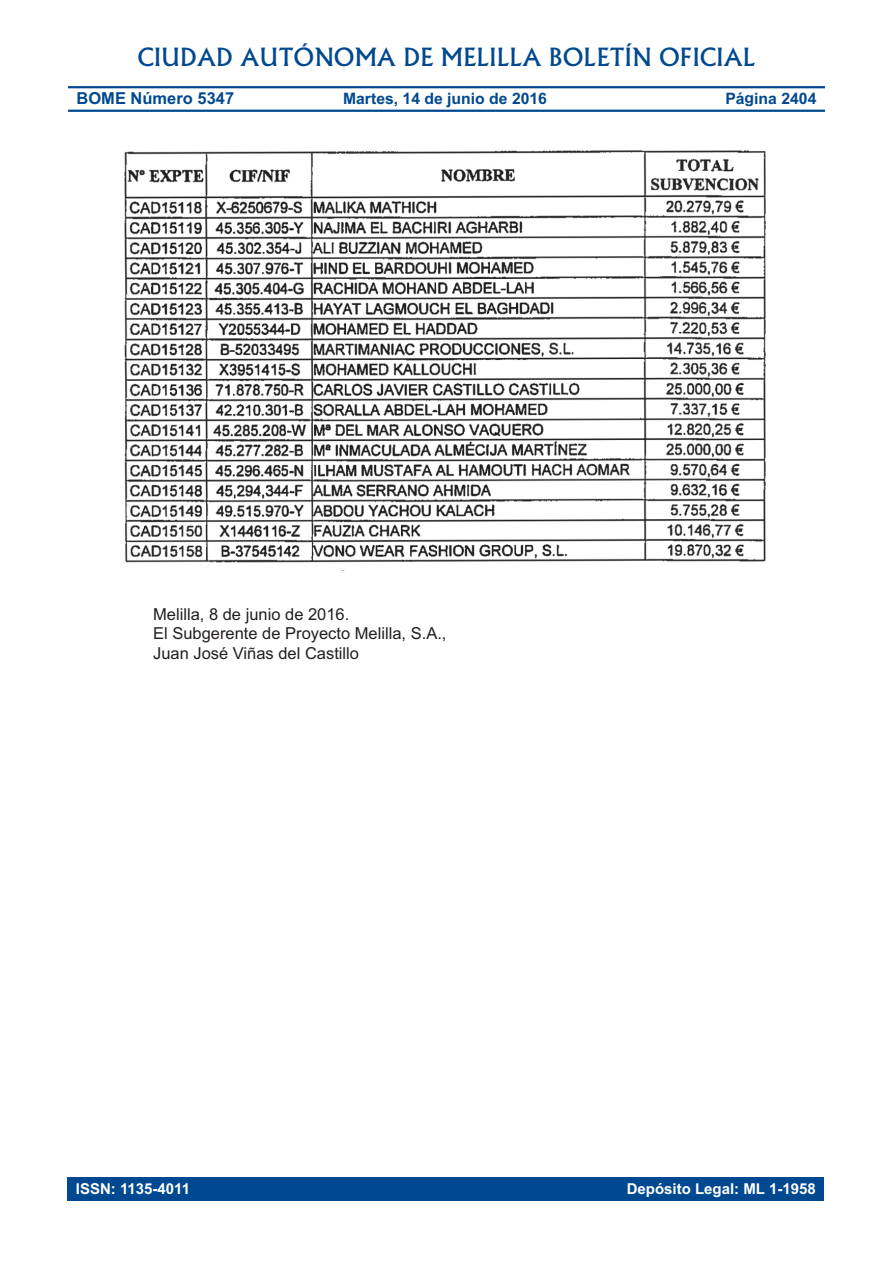
<style>
.page{position:relative;width:893px;height:1263px;background:#fff}
.page>*{position:absolute;margin:0;border:0;box-sizing:border-box;transform-origin:0 0}
.t1{font:500 24px "Albertus";color:#004990}
.t2{font:16.5px/19.8px "Arial";color:#231f20}
.t3{font:700 16.5px "Arial";color:#004990}
.t4{font:700 15.75px "Arial";color:#004990}
.t5{font:700 15px "Arial";color:#fff}
.s1{font-size:15.15px}
</style>
<div class="page">
<hr style="left:68px;top:86px;width:757px;height:2px;background:#004990">
<hr style="left:68px;top:110px;width:757px;height:2px;background:#004990">
<div style="left:67px;top:1177px;width:757px;height:23px;background:#004990"></div>
<img style="left:124px;top:150px;width:642px;height:420px">
<h1 class="t1" style="left:137px;top:44px;width:620px">CIUDAD AUTÓNOMA DE MELILLA BOLETÍN OFICIAL</h1>
<p class="t3" style="left:77px;top:93px;width:159px">BOME Número 5347</p>
<p class="t4" style="left:343px;top:93px;width:205px">Martes, 14 de junio de 2016</p>
<p class="t4" style="left:725px;top:93px;width:93px">Pá<span class="s1">g</span>ina 2404</p>
<p class="t2" style="left:153px;top:605px;width:295px">Melilla, 8 de junio de 2016.<br>El Subgerente de Proyecto Melilla, S.A.,<br>Juan José Viñas del Castillo</p>
<p class="t5" style="left:76px;top:1183px;width:116px">ISSN: 1135-4011</p>
<p class="t5" style="left:627px;top:1183px;width:190px">Depósito Legal: ML 1-1958</p>
</div>
